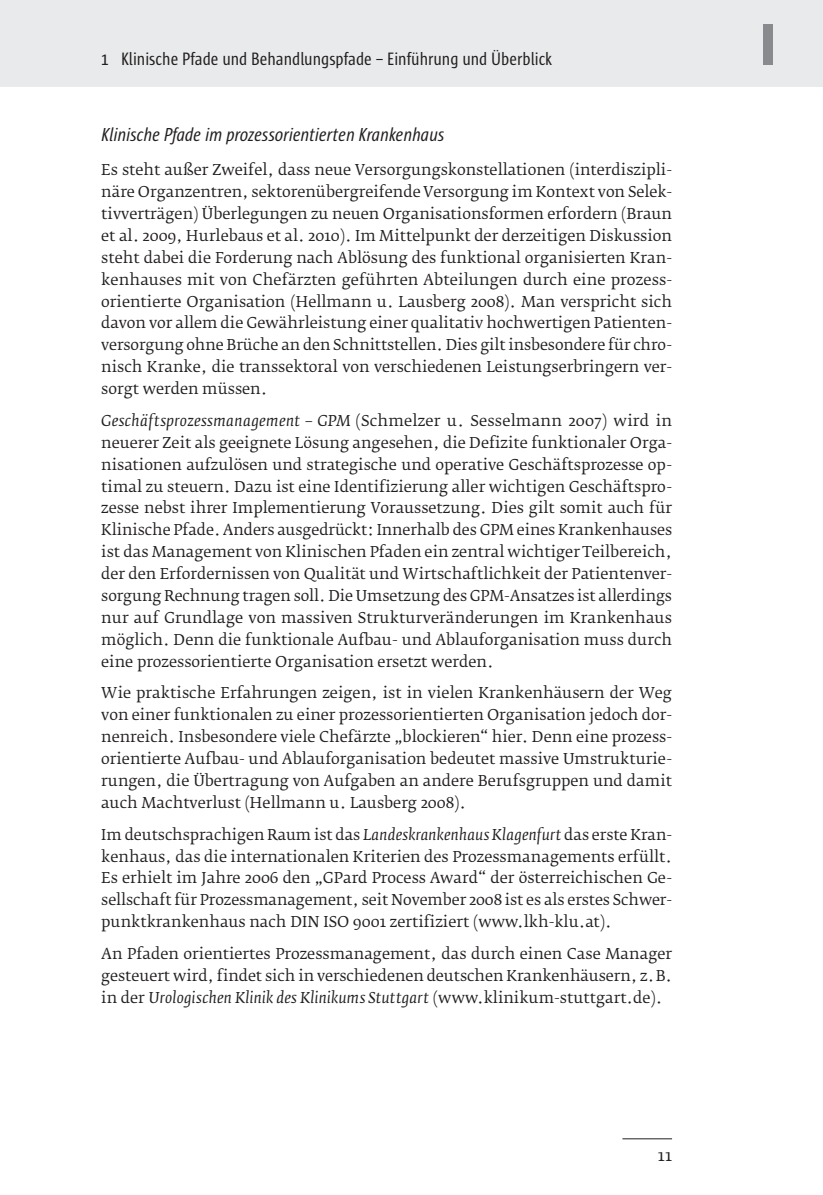
<style>
.page{position:relative;width:823px;height:1195px;background:#fff}
.page>*{position:absolute;margin:0;border:0;box-sizing:border-box;transform-origin:0 0}
.t1{font:800 59.5px "Sun Cd";color:#888a8d}
.t2{font:italic 19.25px "Sun Cd";color:#231f20}
.t3{font:18.38px "Sun Cd";color:#231f20}
.t4{font:15.75px "Fedra Serif B Pro";color:#231f20}
.t5{font:14.88px/21.9px "Fedra Serif B Pro";color:#231f20;text-align:justify}
.s1{font-style:italic}
</style>
<div class="page">
<hr style="left:0;top:0;width:2px;height:86px;background:#e9eaeb">
<hr style="left:622px;top:1138px;width:50px;height:1px;background:#231f20">
<div style="left:2px;top:0;width:821px;height:86px;background:#e9eaeb"></div>
<p class="t3" style="left:101px;top:52px;width:452px">1 Klinische Pfade und Behandlungspfade – Einführung und Überblick</p>
<p class="t2" style="left:101px;top:127px;width:344px">Klinische Pfade im prozessorientierten Krankenhaus</p>
<p class="t5" style="left:101px;top:160px;width:572px">Es steht außer Zweifel, dass neue Versorgungskonstellationen (interdiszipli&shy;näre Organzentren, sektorenübergreifende Versorgung im Kontext von Selek&shy;tivverträgen) Überlegungen zu neuen Organisationsformen erfordern (Braun et al. 2009, Hurlebaus et al. 2010). Im Mittelpunkt der derzeitigen Diskussion steht dabei die Forderung nach Ablösung des funktional organisierten Kran&shy;kenhauses mit von Chefärzten geführten Abteilungen durch eine prozess&shy;orientierte Organisation (Hellmann u. Lausberg 2008). Man verspricht sich davon vor allem die Gewährleistung einer qualitativ hochwertigen Patienten&shy;versorgung ohne Brüche an den Schnittstellen. Dies gilt insbesondere für chro&shy;nisch Kranke, die transsektoral von verschiedenen Leistungserbringern ver&shy;sorgt werden müssen.</p>
<p class="t5" style="left:101px;top:411px;width:572px"><span class="s1">Geschäftsprozessmanagement – GPM</span> (Schmelzer u. Sesselmann 2007) wird in neuerer Zeit als geeignete Lösung angesehen, die Defizite funktionaler Orga&shy;nisationen aufzulösen und strategische und operative Geschäftsprozesse op&shy;timal zu steuern. Dazu ist eine Identifizierung aller wichtigen Geschäftspro&shy;zesse nebst ihrer Implementierung Voraussetzung. Dies gilt somit auch für Klinische Pfade. Anders ausgedrückt: Innerhalb des GPM eines Krankenhauses ist das Management von Klinischen Pfaden ein zentral wichtiger Teilbereich, der den Erfordernissen von Qualität und Wirtschaftlichkeit der Patientenver&shy;sorgung Rechnung tragen soll. Die Umsetzung des GPM-Ansatzes ist allerdings nur auf Grundlage von massiven Strukturveränderungen im Krankenhaus möglich. Denn die funktionale Aufbau- und Ablauforganisation muss durch eine prozessorientierte Organisation ersetzt werden.</p>
<p class="t5" style="left:101px;top:683px;width:572px">Wie praktische Erfahrungen zeigen, ist in vielen Krankenhäusern der Weg von einer funktionalen zu einer prozessorientierten Organisation jedoch dor&shy;nenreich. Insbesondere viele Chefärzte „blockieren“ hier. Denn eine prozess&shy;orientierte Aufbau- und Ablauforganisation bedeutet massive Umstrukturie&shy;rungen, die Übertragung von Aufgaben an andere Berufsgruppen und damit auch Machtverlust (Hellmann u. Lausberg 2008).</p>
<p class="t5" style="left:101px;top:824px;width:572px">Im deutschsprachigen Raum ist das <span class="s1">Landeskrankenhaus Klagenfurt</span> das erste Kran&shy;kenhaus, das die internationalen Kriterien des Prozessmanagements erfüllt.<br>Es erhielt im Jahre 2006 den „GPard Process Award“ der österreichischen Ge&shy;sellschaft für Prozessmanagement, seit November 2008 ist es als erstes Schwer&shy;punktkrankenhaus nach DIN ISO 9001 zertifiziert (www.lkh-klu.at).</p>
<p class="t5" style="left:101px;top:944px;width:572px">An Pfaden orientiertes Prozessmanagement, das durch einen Case Manager gesteuert wird, findet sich in verschiedenen deutschen Krankenhäusern, z. B. in der <span class="s1">Urologischen Klinik des Klinikums Stuttgart</span> (www.klinikum-stuttgart.de).</p>
<p class="t4" style="left:658px;top:1147px;width:16px">11</p>
<h1 class="t1" style="left:760px;top:24px;width:17px">I</h1>
</div>
